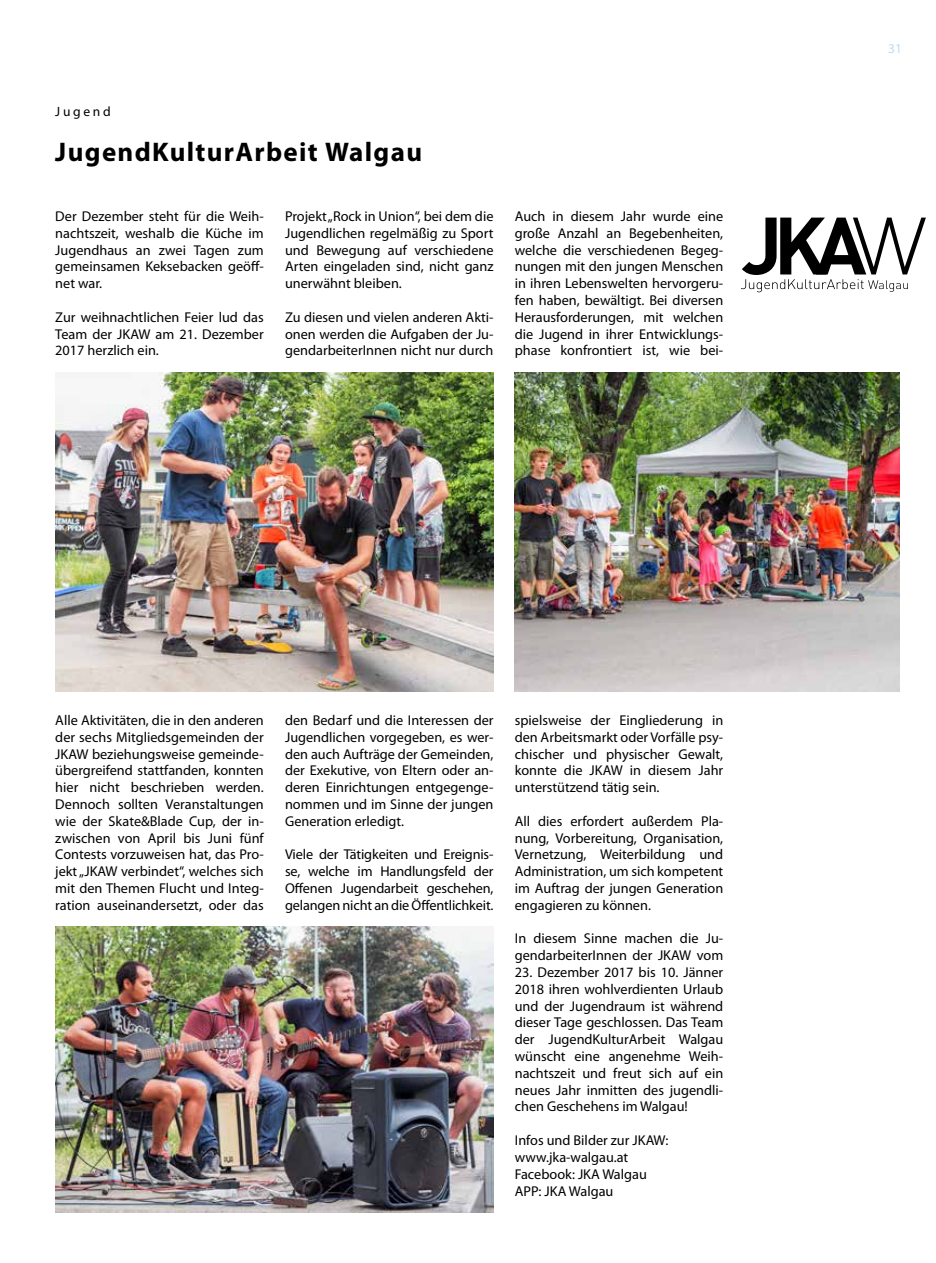
<style>
.page{position:relative;width:936px;height:1263px;background:#fff}
.page>*{position:absolute;margin:0;border:0;box-sizing:border-box;transform-origin:0 0}
.t1{font:700 27px "Myriad Pro";letter-spacing:.05em;color:#000}
.t2{font:14.25px/16.8px "Myriad Pro";color:#000;text-align:justify}
.t3{font:13.5px "Myriad Pro";letter-spacing:.2em;color:#000}
.t4{font:13.5px "Myriad Pro";color:#c0dbf2}
</style>
<div class="page">
<svg style="left:741px;top:218px;width:184px;height:74px"></svg>
<img style="left:55px;top:372px;width:438px;height:320px">
<img style="left:55px;top:926px;width:438px;height:287px">
<img style="left:514px;top:372px;width:385px;height:319px">
<p class="t3" style="left:55px;top:105px;width:57px">Jugend</p>
<h1 class="t1" style="left:55px;top:136px;width:368px">JugendKulturArbeit Walgau</h1>
<p class="t2" style="left:55px;top:208px;width:210px">Der Dezember steht für die Weih&shy;nachtszeit, weshalb die Küche im Jugendhaus an zwei Tagen zum gemeinsamen Keksebacken geöff&shy;net war.</p>
<p class="t2" style="left:55px;top:309px;width:210px">Zur weihnachtlichen Feier lud das Team der JKAW am 21. Dezember 2017 herzlich ein.</p>
<p class="t2" style="left:285px;top:208px;width:210px">Projekt „Rock in Union“, bei dem die Jugendlichen regelmäßig zu Sport und Bewegung auf verschiedene Arten eingeladen sind, nicht ganz unerwähnt bleiben.</p>
<p class="t2" style="left:285px;top:309px;width:210px">Zu diesen und vielen anderen Akti&shy;onen werden die Aufgaben der Ju&shy;gendarbeiterInnen nicht nur durch</p>
<p class="t2" style="left:514px;top:208px;width:210px">Auch in diesem Jahr wurde eine große Anzahl an Begebenheiten, welche die verschiedenen Begeg&shy;nungen mit den jungen Menschen in ihren Lebenswelten hervorgeru&shy;fen haben, bewältigt. Bei diversen Herausforderungen, mit welchen die Jugend in ihrer Entwicklungs&shy;phase konfrontiert ist, wie bei-</p>
<p class="t2" style="left:55px;top:712px;width:210px">Alle Aktivitäten, die in den anderen der sechs Mitgliedsgemeinden der JKAW beziehungsweise gemeinde&shy;übergreifend stattfanden, konnten hier nicht beschrieben werden.<br>Dennoch sollten Veranstaltungen wie der Skate&amp;Blade Cup, der in&shy;zwischen von April bis Juni fünf Contests vorzuweisen hat, das Pro&shy;jekt „JKAW verbindet“, welches sich mit den Themen Flucht und Integ&shy;ration auseinandersetzt, oder das</p>
<p class="t2" style="left:285px;top:712px;width:210px">den Bedarf und die Interessen der Jugendlichen vorgegeben, es wer&shy;den auch Aufträge der Gemeinden, der Exekutive, von Eltern oder an&shy;deren Einrichtungen entgegenge&shy;nommen und im Sinne der jungen Generation erledigt.</p>
<p class="t2" style="left:285px;top:846px;width:210px">Viele der Tätigkeiten und Ereignis&shy;se, welche im Handlungsfeld der Offenen Jugendarbeit geschehen, gelangen nicht an die Öffentlichkeit.</p>
<p class="t2" style="left:514px;top:712px;width:210px">spielsweise der Eingliederung in den Arbeitsmarkt oder Vorfälle psy&shy;chischer und physischer Gewalt, konnte die JKAW in diesem Jahr unterstützend tätig sein.</p>
<p class="t2" style="left:514px;top:813px;width:210px">All dies erfordert außerdem Pla&shy;nung, Vorbereitung, Organisation, Vernetzung, Weiterbildung und Administration, um sich kompetent im Auftrag der jungen Generation engagieren zu können.</p>
<p class="t2" style="left:514px;top:930px;width:210px">In diesem Sinne machen die Ju&shy;gendarbeiterInnen der JKAW vom</p>
<p class="t2" style="left:514px;top:964px;width:210px">23. Dezember 2017 bis 10. Jänner 2018 ihren wohlverdienten Urlaub und der Jugendraum ist während dieser Tage geschlossen. Das Team der JugendKulturArbeit Walgau wünscht eine angenehme Weih&shy;nachtszeit und freut sich auf ein neues Jahr inmitten des jugendli&shy;chen Geschehens im Walgau!</p>
<p class="t2" style="left:514px;top:1132px;width:155px;text-align:left">Infos und Bilder zur JKAW: www.jka-walgau.at<br>Facebook: JKA Walgau<br>APP: JKA Walgau</p>
<p class="t4" style="left:888px;top:41px;width:15px">31</p>
</div>
